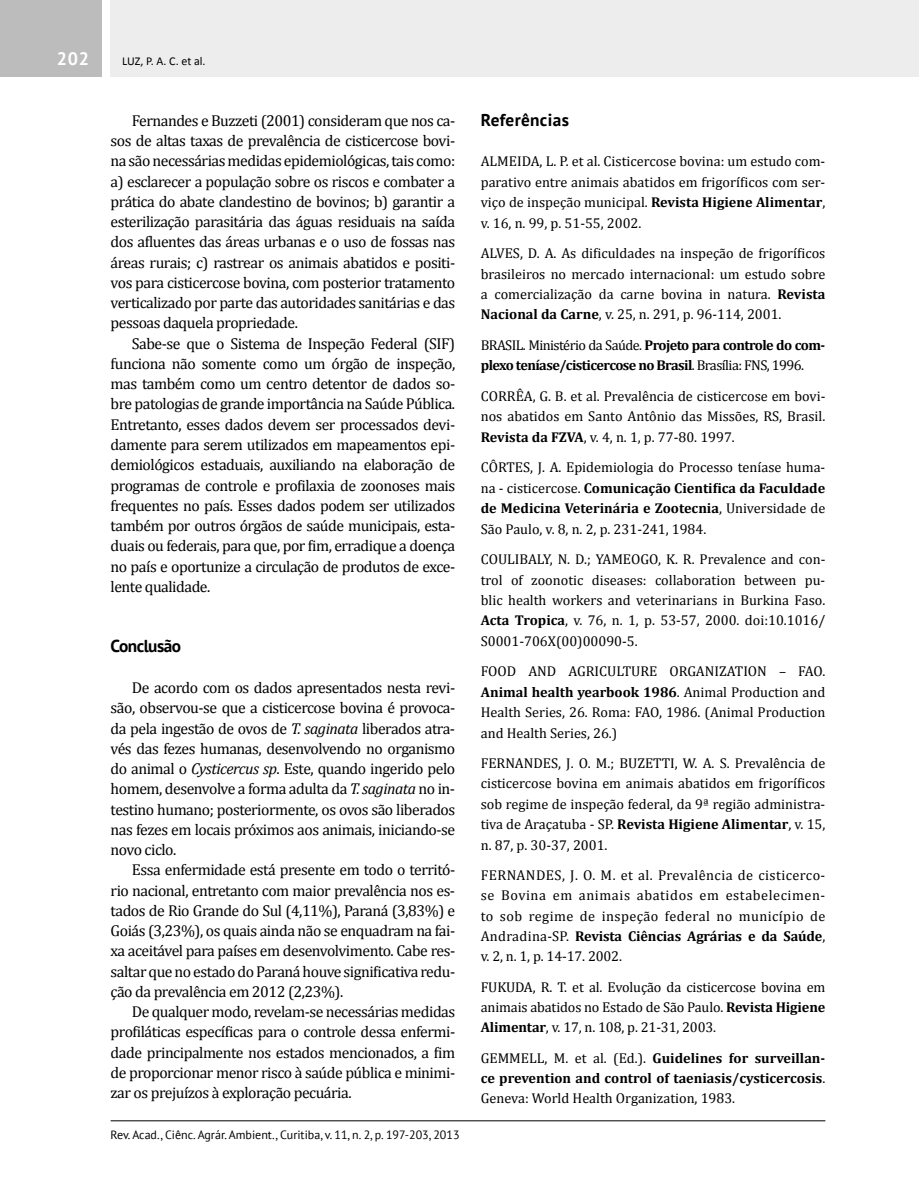
<style>
.page{position:relative;width:919px;height:1191px;background:#fff}
.page>*{position:absolute;margin:0;border:0;box-sizing:border-box;transform-origin:0 0}
.t1{font:700 18px "PT Sans";color:#fff}
.t2{font:700 17.25px "PT Sans";letter-spacing:.02em;color:#000}
.t3{font:700 17.25px "PT Sans";letter-spacing:-.03em;color:#000}
.t4{font:15.75px/20.2px "Cambria";letter-spacing:-.03em;color:#000;text-align:justify}
.t5{font:14.25px/20.4px "Cambria";color:#000;text-align:justify}
.t6{font:700 14.25px/20.4px "Cambria";letter-spacing:-.005em;color:#000;text-align:justify}
.t7{font:700 14.25px/20.4px "Cambria";letter-spacing:-.04em;color:#000}
.t8{font:12px "PT Sans";color:#000}
.t9{font:12px "Calibri";color:#000}
.s1{font-style:italic}
.s2{font-weight:700}
.s3{font-weight:400}
</style>
<div class="page">
<div style="left:111px;top:0;width:807px;height:77px;background:#ededed"></div>
<div style="left:0;top:0;width:102px;height:77px;background:#bcbcbc"></div>
<hr style="left:111px;top:1120px;width:714px;height:1px;background:#000">
<p class="t1" style="left:57px;top:47px;width:34px">202</p>
<p class="t9" style="left:122px;top:53px;width:85px">LUZ, P. A. C. et al.</p>
<p class="t4" style="left:111px;top:110px;width:346px;text-indent:21px">Fernandes e Buzzeti (2001) consideram que nos ca&shy;sos de altas taxas de prevalência de cisticercose bovi&shy;na são necessárias medidas epidemiológicas, tais como: a) esclarecer a população sobre os riscos e combater a prática do abate clandestino de bovinos; b) garantir a esterilização parasitária das águas residuais na saída dos afluentes das áreas urbanas e o uso de fossas nas áreas rurais; c) rastrear os animais abatidos e positi&shy;vos para cisticercose bovina, com posterior tratamento verticalizado por parte das autoridades sanitárias e das pessoas daquela propriedade.</p>
<p class="t4" style="left:111px;top:333px;width:346px;text-indent:21px">Sabe-se que o Sistema de Inspeção Federal (SIF) funciona não somente como um órgão de inspeção, mas também como um centro detentor de dados so&shy;bre patologias de grande importância na Saúde Pública.<br>Entretanto, esses dados devem ser processados devi&shy;damente para serem utilizados em mapeamentos epi&shy;demiológicos estaduais, auxiliando na elaboração de programas de controle e profilaxia de zoonoses mais frequentes no país. Esses dados podem ser utilizados também por outros órgãos de saúde municipais, esta&shy;duais ou federais, para que, por fim, erradique a doença no país e oportunize a circulação de produtos de exce&shy;lente qualidade.</p>
<p class="t3" style="left:111px;top:635px;width:72px">Conclusão</p>
<p class="t4" style="left:111px;top:677px;width:346px;text-indent:21px">De acordo com os dados apresentados nesta revi&shy;são, observou-se que a cisticercose bovina é provoca&shy;da pela ingestão de ovos de <span class="s1">T. saginata</span> liberados atra&shy;vés das fezes humanas, desenvolvendo no organismo do animal o <span class="s1">Cysticercus sp</span>. Este, quando ingerido pelo homem, desenvolve a forma adulta da <span class="s1">T. saginata</span> no in&shy;testino humano; posteriormente, os ovos são liberados nas fezes em locais próximos aos animais, iniciando-se novo ciclo.</p>
<p class="t4" style="left:111px;top:859px;width:346px;text-indent:21px">Essa enfermidade está presente em todo o territó&shy;rio nacional, entretanto com maior prevalência nos es&shy;tados de Rio Grande do Sul (4,11%), Paraná (3,83%) e Goiás (3,23%), os quais ainda não se enquadram na fai&shy;xa aceitável para países em desenvolvimento. Cabe res&shy;saltar que no estado do Paraná houve significativa redu&shy;ção da prevalência em 2012 (2,23%).</p>
<p class="t4" style="left:111px;top:1001px;width:346px;text-indent:21px">De qualquer modo, revelam-se necessárias medidas profiláticas específicas para o controle dessa enfermi&shy;dade principalmente nos estados mencionados, a fim de proporcionar menor risco à saúde pública e minimi&shy;zar os prejuízos à exploração pecuária.</p>
<p class="t8" style="left:111px;top:1126px;width:350px">Rev. Acad., Ciênc. Agrár. Ambient., Curitiba, v. 11, n. 2, p. 197-203, 2013</p>
<p class="t2" style="left:480px;top:108px;width:90px">Referências</p>
<p class="t5" style="left:480px;top:151px;width:346px">ALMEIDA, L. P. et al. Cisticercose bovina: um estudo com&shy;parativo entre animais abatidos em frigoríficos com ser&shy;viço de inspeção municipal. <span class="s2">Revista Higiene Alimentar</span>, v. 16, n. 99, p. 51-55, 2002.</p>
<p class="t5" style="left:480px;top:243px;width:346px">ALVES, D. A. As dificuldades na inspeção de frigoríficos brasileiros no mercado internacional: um estudo sobre a comercialização da carne bovina in natura. <span class="s2">Revista Nacional da Carne</span>, v. 25, n. 291, p. 96-114, 2001.</p>
<p class="t7" style="left:480px;top:334px;width:346px"><span class="s3">BRASIL. Ministério da Saúde.</span> Projeto para controle do com&shy;plexo teníase/cisticercose no Brasil<span class="s3">. Brasília: FNS, 1996.</span></p>
<p class="t5" style="left:480px;top:386px;width:346px">CORRÊA, G. B. et al. Prevalência de cisticercose em bovi&shy;nos abatidos em Santo Antônio das Missões, RS, Brasil.<br><span class="s2">Revista da FZVA</span>, v. 4, n. 1, p. 77-80. 1997.</p>
<p class="t5" style="left:480px;top:457px;width:346px">CÔRTES, J. A. Epidemiologia do Processo teníase huma&shy;na - cisticercose. <span class="s2">Comunicação Cientifica da Faculdade de Medicina Veterinária e Zootecnia</span>, Universidade de São Paulo, v. 8, n. 2, p. 231-241, 1984.</p>
<p class="t5" style="left:480px;top:549px;width:346px">COULIBALY, N. D.; YAMEOGO, K. R. Prevalence and con&shy;trol of zoonotic diseases: collaboration between pu&shy;blic health workers and veterinarians in Burkina Faso.<br><span class="s2">Acta Tropica</span>, v. 76, n. 1, p. 53-57, 2000. doi:10.1016/ S0001-706X(00)00090-5.</p>
<p class="t5" style="left:480px;top:661px;width:346px">FOOD AND AGRICULTURE ORGANIZATION – FAO.<br><span class="s2">Animal health yearbook 1986</span>. Animal Production and Health Series, 26. Roma: FAO, 1986. (Animal Production and Health Series, 26.)</p>
<p class="t5" style="left:480px;top:753px;width:346px">FERNANDES, J. O. M.; BUZETTI, W. A. S. Prevalência de cisticercose bovina em animais abatidos em frigoríficos sob regime de inspeção federal, da 9ª região administra&shy;tiva de Araçatuba - SP. <span class="s2">Revista Higiene Alimentar</span>, v. 15, n. 87, p. 30-37, 2001.</p>
<p class="t5" style="left:480px;top:865px;width:346px">FERNANDES, J. O. M. et al. Prevalência de cisticerco&shy;se Bovina em animais abatidos em estabelecimen&shy;to sob regime de inspeção federal no município de Andradina-SP. <span class="s2">Revista Ciências Agrárias e da Saúde</span>, v. 2, n. 1, p. 14-17. 2002.</p>
<p class="t5" style="left:480px;top:976px;width:346px">FUKUDA, R. T. et al. Evolução da cisticercose bovina em animais abatidos no Estado de São Paulo. <span class="s2">Revista Higiene Alimentar</span>, v. 17, n. 108, p. 21-31, 2003.</p>
<p class="t6" style="left:480px;top:1047px;width:346px"><span class="s3">GEMMELL, M. et al. (Ed.).</span> Guidelines for surveillan&shy;ce prevention and control of taeniasis/cysticercosis<span class="s3">.<br>Geneva: World Health Organization, 1983.</span></p>
</div>
